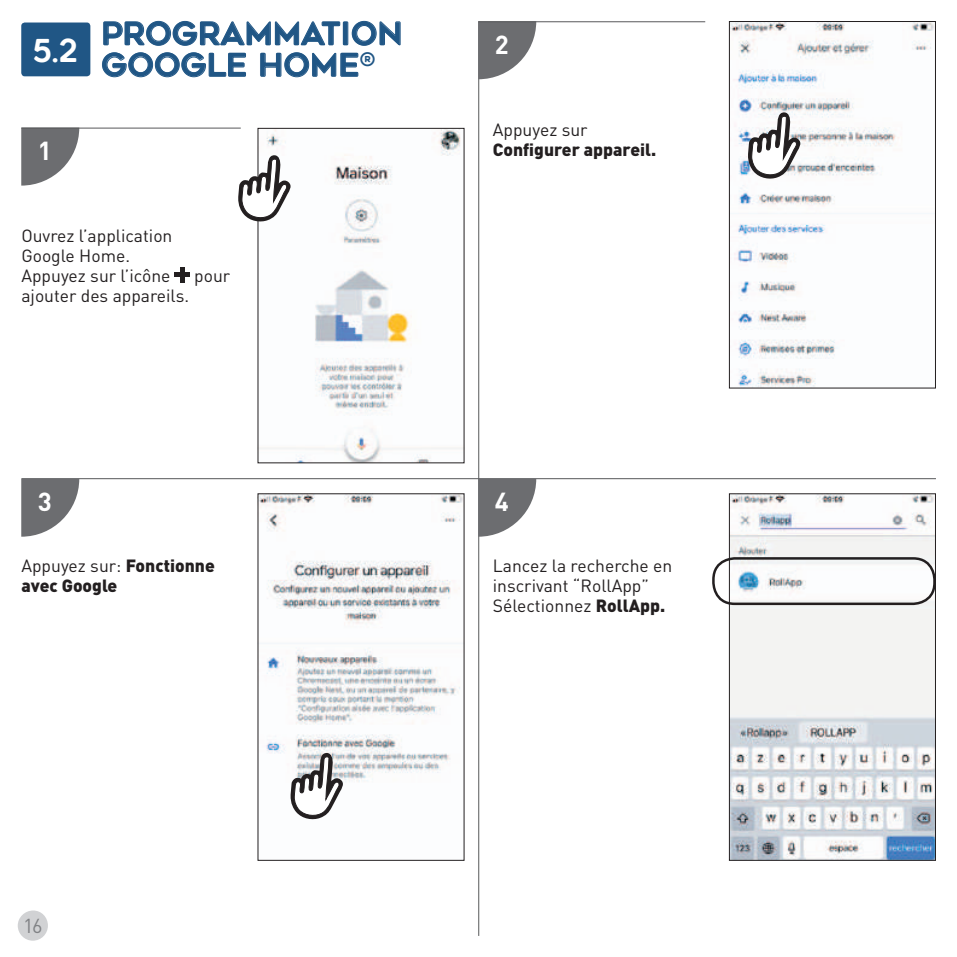
<style>
.page{position:relative;width:957px;height:957px;background:#fff}
.page>*{position:absolute;margin:0;border:0;box-sizing:border-box;transform-origin:0 0}
.t1{font:31.5px/31.5px "Geometos Rounded";color:#205685}
.t2{font:31.5px "Geometos Rounded";color:#fff}
.t3{font:700 25.75px "DIN Pro";color:#fff}
.t4{font:20px "DIN Pro";color:#808285}
.t5{font:19px "Geometos Rounded";color:#205685}
.t6{font:17.5px/20px "DIN Pro";color:#231f20}
.t7{font:900 17.5px/20px "DIN Pro";color:#231f20}
.s1{font-weight:400}
.s2{font-weight:900}
</style>
<div class="page">
<hr style="left:22px;top:478px;width:914px;height:1px;background:#57585a">
<hr style="left:478px;top:21px;width:1px;height:915px;background:#57585a">
<svg style="left:478px;top:22px;width:58px;height:57px"></svg>
<svg style="left:478px;top:479px;width:58px;height:58px"></svg>
<svg style="left:21px;top:129px;width:58px;height:57px"></svg>
<svg style="left:21px;top:479px;width:58px;height:58px"></svg>
<hr style="left:180px;top:267px;width:4px;height:15px;background:#231f20">
<hr style="left:175px;top:273px;width:15px;height:4px;background:#231f20">
<hr style="left:478px;top:21px;width:227px;height:1px;background:#57585a">
<hr style="left:21px;top:128px;width:220px;height:1px;background:#57585a">
<svg style="left:102px;top:20px;width:299px;height:58px"></svg>
<div style="left:21px;top:23px;width:69px;height:53px;background:#205685;border-radius:4px"></div>
<img style="left:731px;top:495px;width:202px;height:363px">
<div style="left:729px;top:493px;width:206px;height:367px;border:1px solid #231f20"></div>
<img style="left:260px;top:130px;width:202px;height:331px">
<img style="left:731px;top:23px;width:202px;height:363px">
<div style="left:729px;top:21px;width:206px;height:367px;border:1px solid #231f20"></div>
<img style="left:260px;top:495px;width:202px;height:287px">
<div style="left:712px;top:557px;width:223px;height:48px;border:2px solid #231f20;border-radius:21px"></div>
<svg style="left:747px;top:88px;width:56px;height:92px"></svg>
<svg style="left:238px;top:131px;width:55px;height:92px"></svg>
<svg style="left:290px;top:729px;width:55px;height:91px"></svg>
<div style="left:15px;top:908px;width:35px;height:35px;background:#d1d2d4;border-radius:50%"></div>
<div style="left:13px;top:905px;width:40px;height:40px;border:5px solid #fff;border-radius:50%"></div>
<h1 class="t2" style="left:33px;top:32px;width:47px">5.2</h1>
<h2 class="t3" style="left:38px;top:133px;width:15px">1</h2>
<h1 class="t1" style="left:101px;top:18px;width:303px">PROGRAMMATION<br>GOOGLE HOME</h1>
<p class="t5" style="left:360px;top:48px;width:17px">®</p>
<p class="t6" style="left:21px;top:225px;width:153px">Ouvrez l’application<br>Google Home.<br>Appuyez sur l’icône</p>
<p class="t6" style="left:21px;top:285px;width:169px">ajouter des appareils.</p>
<p class="t6" style="left:194px;top:265px;width:38px">pour</p>
<h2 class="t3" style="left:38px;top:484px;width:15px">3</h2>
<h2 class="t3" style="left:495px;top:27px;width:15px">2</h2>
<p class="t6" style="left:493px;top:119px;width:96px">Appuyez sur</p>
<p class="t7" style="left:493px;top:139px;width:165px">Configurer appareil.</p>
<h2 class="t3" style="left:495px;top:484px;width:15px">4</h2>
<p class="t7" style="left:21px;top:555px;width:195px"><span class="s1">Appuyez sur:</span> Fonctionne avec Google</p>
<p class="t6" style="left:493px;top:555px;width:181px">Lancez la recherche en inscrivant “RollApp”<br>Sélectionnez <span class="s2">RollApp.</span></p>
<p class="t4" style="left:23px;top:912px;width:21px">16</p>
</div>
